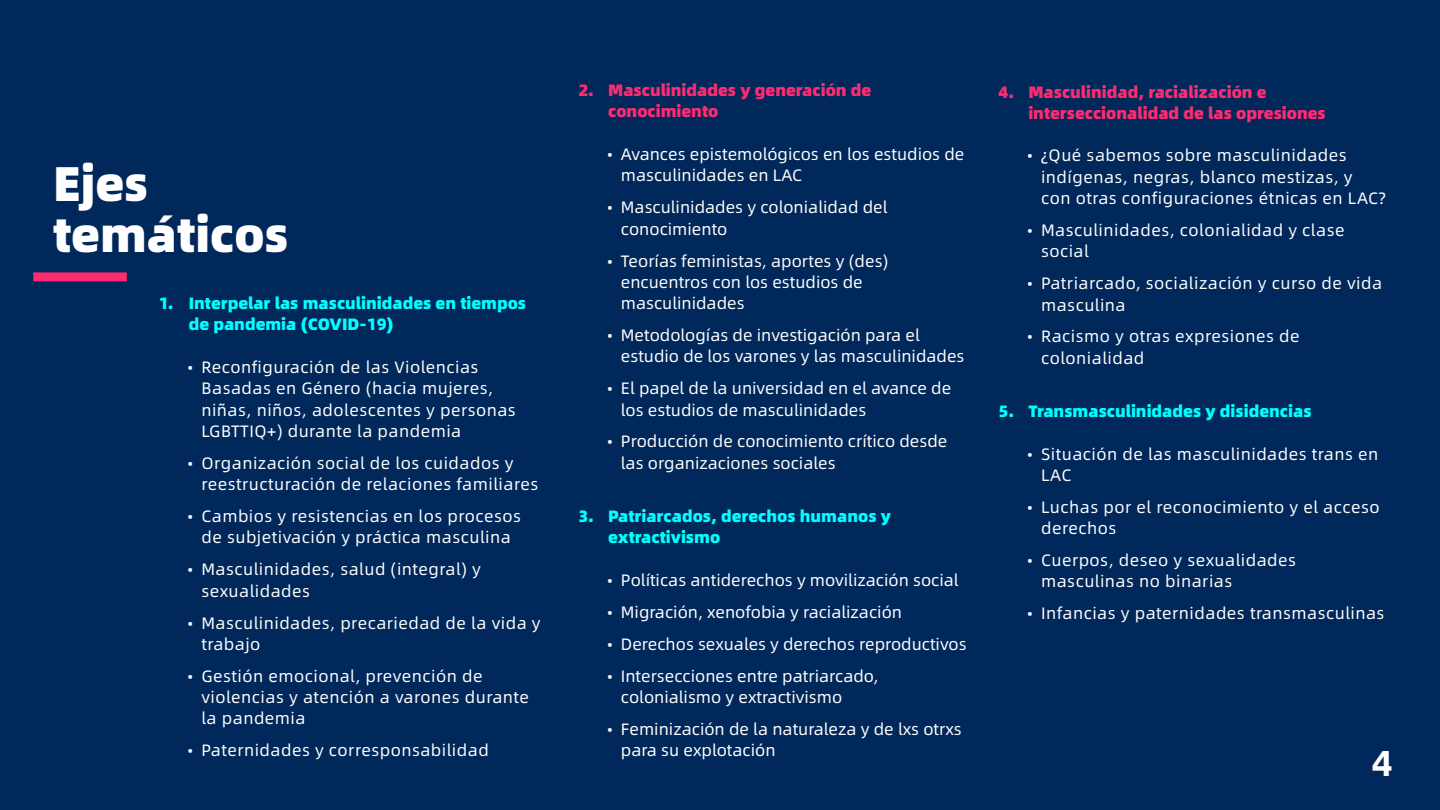
<style>
.page{position:relative;width:1440px;height:810px;background:#00285a}
.page>*{position:absolute;margin:0;border:0;box-sizing:border-box;transform-origin:0 0}
.t1{font:800 48.75px/51.7px "Alibaba Pu Hui Ti";color:#fff}
.t2{font:700 36px "Alibaba Pu Hui Ti";color:#fff}
.t3{font:16.5px/21.3px "Alibaba Sans";letter-spacing:.03em;color:#fff}
.t4{font:16.5px/21.3px "Alibaba Pu Hui Ti";color:#fff}
.t5{font:800 16.5px/21.3px "Alibaba Pu Hui Ti";color:#0ff}
.t6{font:800 16.5px/21.3px "Alibaba Pu Hui Ti";color:#ff2b70}
.s1{font-family:"Alibaba Pu Hui Ti"}
</style>
<div class="page">
<div style="left:33px;top:272px;width:94px;height:9px;background:#ff2b70"></div>
<h1 class="t1" style="left:53px;top:155px;width:237px">Ejes temáticos</h1>
<p class="t5" style="left:189px;top:292px;width:339px;text-indent:-30px">1. Interpelar las masculinidades en tiempos de pandemia (COVID-19)</p>
<p class="t3" style="left:201px;top:356px;width:316px;text-indent:-13px"><span class="s1">•</span> Reconfiguración de las Violencias Basadas en Género (hacia mujeres, niñas, niños, adolescentes y personas LGBTTIQ+) durante la pandemia</p>
<p class="t3" style="left:201px;top:451px;width:338px;text-indent:-13px"><span class="s1">•</span> Organización social de los cuidados y reestructuración de relaciones familiares</p>
<p class="t3" style="left:188px;top:505px;width:335px;text-align:center"><span class="s1">•</span> Cambios y resistencias en los procesos de subjetivación y práctica masculina</p>
<p class="t3" style="left:201px;top:558px;width:281px;text-indent:-13px"><span class="s1">•</span> Masculinidades, salud (integral) y sexualidades</p>
<p class="t3" style="left:201px;top:611px;width:341px;text-indent:-13px"><span class="s1">•</span> Masculinidades, precariedad de la vida y trabajo</p>
<p class="t3" style="left:201px;top:664px;width:329px;text-indent:-13px"><span class="s1">•</span> Gestión emocional, prevención de violencias y atención a varones durante la pandemia</p>
<p class="t3" style="left:188px;top:739px;width:302px"><span class="s1">•</span> Paternidades y corresponsabilidad</p>
<p class="t6" style="left:608px;top:79px;width:265px;text-indent:-30px">2. Masculinidades y generación de conocimiento</p>
<p class="t4" style="left:621px;top:143px;width:345px;text-indent:-13px">• Avances epistemológicos en los estudios de masculinidades en LAC</p>
<p class="t4" style="left:621px;top:196px;width:268px;text-indent:-13px">• Masculinidades y colonialidad del conocimiento</p>
<p class="t4" style="left:621px;top:249px;width:269px;text-indent:-13px">• Teorías feministas, aportes y (des) encuentros con los estudios de masculinidades</p>
<p class="t4" style="left:621px;top:324px;width:345px;text-indent:-13px">• Metodologías de investigación para el estudio de los varones y las masculinidades</p>
<p class="t4" style="left:621px;top:377px;width:332px;text-indent:-13px">• El papel de la universidad en el avance de los estudios de masculinidades</p>
<p class="t4" style="left:621px;top:430px;width:328px;text-indent:-13px">• Producción de conocimiento crítico desde las organizaciones sociales</p>
<p class="t5" style="left:608px;top:505px;width:284px;text-indent:-30px">3. Patriarcados, derechos humanos y extractivismo</p>
<p class="t4" style="left:607px;top:569px;width:353px">• Políticas antiderechos y movilización social</p>
<p class="t4" style="left:607px;top:600px;width:296px">• Migración, xenofobia y racialización</p>
<p class="t4" style="left:607px;top:632px;width:361px">• Derechos sexuales y derechos reproductivos</p>
<p class="t4" style="left:621px;top:664px;width:259px;text-indent:-13px">• Intersecciones entre patriarcado, colonialismo y extractivismo</p>
<p class="t4" style="left:621px;top:718px;width:342px;text-indent:-13px">• Feminización de la naturaleza y de lxs otrxs para su explotación</p>
<p class="t6" style="left:1028px;top:80px;width:299px;text-indent:-30px">4. Masculinidad, racialización e interseccionalidad de las opresiones</p>
<p class="t3" style="left:1041px;top:144px;width:346px;text-indent:-13px"><span class="s1">•</span> ¿Qué sabemos sobre masculinidades indígenas, negras, blanco mestizas, y con otras configuraciones étnicas en LAC?</p>
<p class="t3" style="left:1041px;top:219px;width:305px;text-indent:-13px"><span class="s1">•</span> Masculinidades, colonialidad y clase social</p>
<p class="t3" style="left:1041px;top:272px;width:343px;text-indent:-13px"><span class="s1">•</span> Patriarcado, socialización y curso de vida masculina</p>
<p class="t3" style="left:1041px;top:325px;width:260px;text-indent:-13px"><span class="s1">•</span> Racismo y otras expresiones de colonialidad</p>
<p class="t5" style="left:999px;top:400px;width:315px">5. Transmasculinidades y disidencias</p>
<p class="t3" style="left:1041px;top:442px;width:339px;text-indent:-13px"><span class="s1">•</span> Situación de las masculinidades trans en<br>LAC</p>
<p class="t3" style="left:1041px;top:495px;width:340px;text-indent:-13px"><span class="s1">•</span> Luchas por el reconocimiento y el acceso derechos</p>
<p class="t3" style="left:1041px;top:549px;width:256px;text-indent:-13px"><span class="s1">•</span> Cuerpos, deseo y sexualidades masculinas no binarias</p>
<p class="t3" style="left:1028px;top:602px;width:358px"><span class="s1">•</span> Infancias y paternidades transmasculinas</p>
<h2 class="t2" style="left:1372px;top:735px;width:23px">4</h2>
</div>
